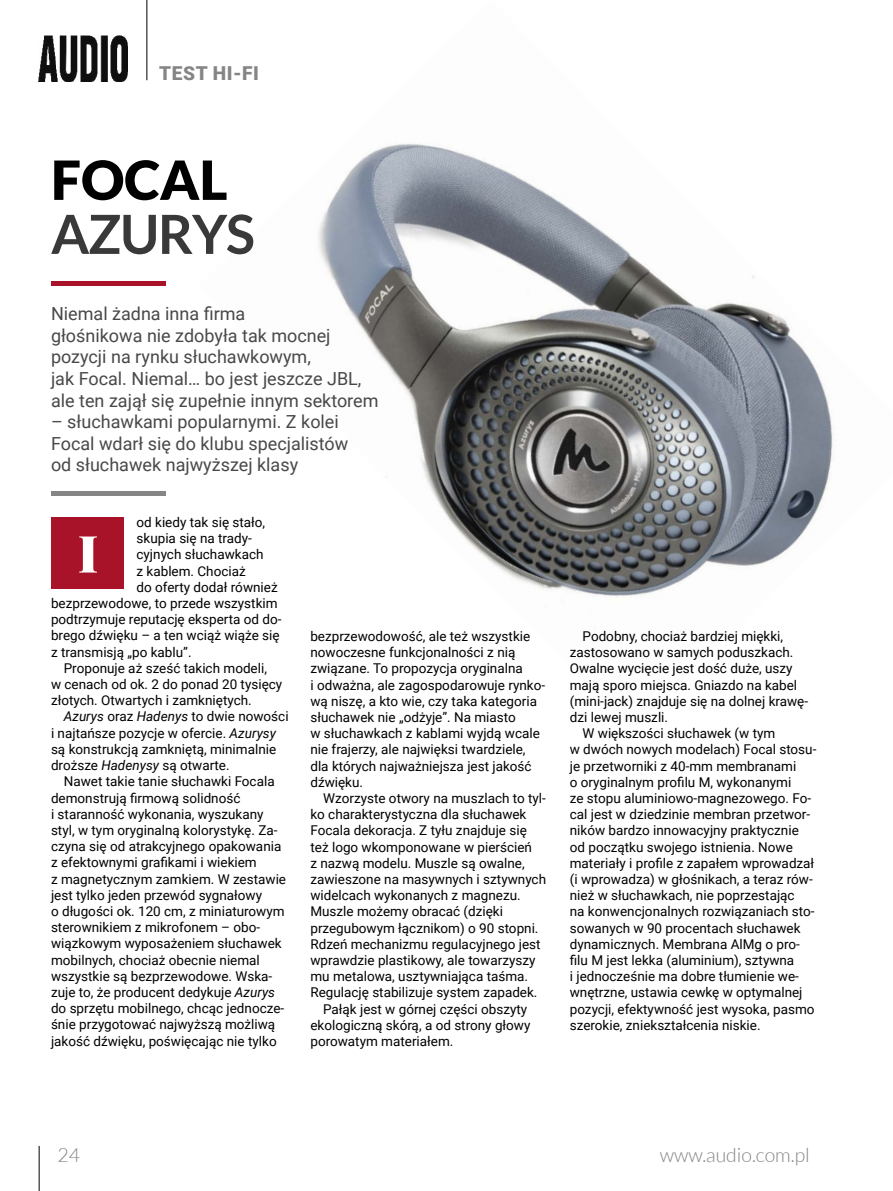
<style>
.page{position:relative;width:893px;height:1191px;background:#fff}
.page>*{position:absolute;margin:0;border:0;box-sizing:border-box;transform-origin:0 0}
.t1{font:700 54px "Lato";letter-spacing:-.025em;color:#393939}
.t2{font:900 54px "Lato";color:#000}
.t3{font:900 51.15px "Playfair Display";color:#fff}
.t4{font:300 19.5px "Lato";color:#858585}
.t5{font:900 19.2px "Roboto";letter-spacing:.035em;color:#858585}
.t6{font:18px/21.6px "Roboto";color:#484848}
.t7{font:13.5px/16.2px "Roboto";color:#000}
.s1{font-style:italic}
</style>
<div class="page">
<hr style="left:39px;top:1145px;width:1px;height:46px;background:#000">
<hr style="left:147px;top:0;width:1px;height:80px;background:#000">
<img style="left:39px;top:35px;width:89px;height:46px">
<img style="left:318px;top:143px;width:515px;height:455px">
<div style="left:51px;top:491px;width:114px;height:5px;background:#858585"></div>
<div style="left:51px;top:517px;width:73px;height:71px;background:#a9132a"></div>
<hr style="left:51px;top:281px;width:114px;height:4px;background:#a9132a">
<h3 class="t5" style="left:159px;top:60px;width:101px">TEST HI-FI</h3>
<h1 class="t2" style="left:51px;top:148px;width:178px">FOCAL</h1>
<h1 class="t1" style="left:51px;top:203px;width:205px">AZURYS</h1>
<h3 class="t6" style="left:51px;top:302px;width:329px">Niemal żadna inna firma<br>głośnikowa nie zdobyła tak mocnej pozycji na rynku słuchawkowym,<br>jak Focal. Niemal… bo jest jeszcze JBL, ale ten zajął się zupełnie innym sektorem</h3>
<h3 class="t6" style="left:51px;top:410px;width:299px">– słuchawkami popularnymi. Z kolei<br>Focal wdarł się do klubu specjalistów od słuchawek najwyższej klasy</h3>
<p class="t7" style="left:137px;top:513px;width:130px">od kiedy tak się stało,</p>
<p class="t7" style="left:137px;top:530px;width:117px">skupia się na trady-</p>
<p class="t7" style="left:137px;top:546px;width:128px">cyjnych słuchawkach</p>
<p class="t7" style="left:137px;top:562px;width:111px">z kablem. Chociaż</p>
<p class="t7" style="left:137px;top:578px;width:143px">do oferty dodał również</p>
<p class="t7" style="left:51px;top:594px;width:228px">bezprzewodowe, to przede wszystkim</p>
<p class="t7" style="left:51px;top:611px;width:232px">podtrzymuje reputację eksperta od do-</p>
<p class="t7" style="left:51px;top:627px;width:230px">brego dźwięku – a ten wciąż wiąże się</p>
<p class="t7" style="left:51px;top:643px;width:142px">z transmisją „po kablu”.</p>
<p class="t7" style="left:64px;top:659px;width:205px">Proponuje aż sześć takich modeli,</p>
<p class="t7" style="left:51px;top:675px;width:233px">w cenach od ok. 2 do ponad 20 tysięcy</p>
<p class="t7" style="left:51px;top:692px;width:202px">złotych. Otwartych i zamkniętych.</p>
<p class="t7" style="left:64px;top:708px;width:226px"><span class="s1">Azurys</span> oraz <span class="s1">Hadenys</span> to dwie nowości</p>
<p class="t7" style="left:51px;top:724px;width:227px">i najtańsze pozycje w ofercie. <span class="s1">Azurysy</span></p>
<p class="t7" style="left:51px;top:740px;width:227px">są konstrukcją zamkniętą, minimalnie</p>
<p class="t7" style="left:51px;top:756px;width:180px">droższe <span class="s1">Hadenysy</span> są otwarte.</p>
<p class="t7" style="left:64px;top:773px;width:212px">Nawet takie tanie słuchawki Focala</p>
<p class="t7" style="left:51px;top:789px;width:191px">demonstrują firmową solidność</p>
<p class="t7" style="left:51px;top:805px;width:214px">i staranność wykonania, wyszukany</p>
<p class="t7" style="left:51px;top:821px;width:228px">styl, w tym oryginalną kolorystykę. Za-</p>
<p class="t7" style="left:51px;top:837px;width:232px">czyna się od atrakcyjnego opakowania</p>
<p class="t7" style="left:51px;top:854px;width:207px">z efektownymi grafikami i wiekiem</p>
<p class="t7" style="left:51px;top:870px;width:237px">z magnetycznym zamkiem. W zestawie</p>
<p class="t7" style="left:51px;top:886px;width:213px">jest tylko jeden przewód sygnałowy</p>
<p class="t7" style="left:51px;top:902px;width:235px">o długości ok. 120 cm, z miniaturowym</p>
<p class="t7" style="left:51px;top:918px;width:211px">sterownikiem z mikrofonem – obo-</p>
<p class="t7" style="left:51px;top:935px;width:232px">wiązkowym wyposażeniem słuchawek</p>
<p class="t7" style="left:51px;top:951px;width:210px">mobilnych, chociaż obecnie niemal</p>
<p class="t7" style="left:51px;top:967px;width:223px">wszystkie są bezprzewodowe. Wska-</p>
<p class="t7" style="left:51px;top:983px;width:226px">zuje to, że producent dedykuje <span class="s1">Azurys</span></p>
<p class="t7" style="left:51px;top:999px;width:235px">do sprzętu mobilnego, chcąc jednocze-</p>
<p class="t7" style="left:51px;top:1016px;width:226px">śnie przygotować najwyższą możliwą</p>
<p class="t7" style="left:51px;top:1032px;width:227px">jakość dźwięku, poświęcając nie tylko</p>
<h2 class="t3" style="left:78px;top:513px;width:22px">I</h2>
<p class="t7" style="left:310px;top:627px;width:236px">bezprzewodowość, ale też wszystkie nowoczesne funkcjonalności z nią związane. To propozycja oryginalna<br>i odważna, ale zagospodarowuje rynko&shy;wą niszę, a kto wie, czy taka kategoria słuchawek nie „odżyje”. Na miasto<br>w słuchawkach z kablami wyjdą wcale nie frajerzy, ale najwięksi twardziele, dla których najważniejsza jest jakość dźwięku.</p>
<p class="t7" style="left:323px;top:789px;width:224px">Wzorzyste otwory na muszlach to tyl-</p>
<p class="t7" style="left:310px;top:805px;width:218px">ko charakterystyczna dla słuchawek</p>
<p class="t7" style="left:310px;top:822px;width:218px">Focala dekoracja. Z tyłu znajduje się</p>
<p class="t7" style="left:310px;top:838px;width:223px">też logo wkomponowane w pierścień</p>
<p class="t7" style="left:310px;top:854px;width:216px">z nazwą modelu. Muszle są owalne,</p>
<p class="t7" style="left:310px;top:870px;width:237px">zawieszone na masywnych i sztywnych</p>
<p class="t7" style="left:310px;top:886px;width:212px">widelcach wykonanych z magnezu.</p>
<p class="t7" style="left:310px;top:903px;width:194px">Muszle możemy obracać (dzięki</p>
<p class="t7" style="left:310px;top:919px;width:230px">przegubowym łącznikom) o 90 stopni.</p>
<p class="t7" style="left:310px;top:935px;width:232px">Rdzeń mechanizmu regulacyjnego jest</p>
<p class="t7" style="left:310px;top:951px;width:227px">wprawdzie plastikowy, ale towarzyszy</p>
<p class="t7" style="left:310px;top:967px;width:219px">mu metalowa, usztywniająca taśma.</p>
<p class="t7" style="left:310px;top:984px;width:229px">Regulację stabilizuje system zapadek.</p>
<p class="t7" style="left:323px;top:1000px;width:206px">Pałąk jest w górnej części obszyty</p>
<p class="t7" style="left:310px;top:1016px;width:222px">ekologiczną skórą, a od strony głowy</p>
<p class="t7" style="left:310px;top:1032px;width:144px">porowatym materiałem.</p>
<p class="t7" style="left:583px;top:627px;width:202px">Podobny, chociaż bardziej miękki,</p>
<p class="t7" style="left:570px;top:643px;width:225px">zastosowano w samych poduszkach.</p>
<p class="t7" style="left:570px;top:660px;width:224px">Owalne wycięcie jest dość duże, uszy</p>
<p class="t7" style="left:570px;top:676px;width:229px">mają sporo miejsca. Gniazdo na kabel</p>
<p class="t7" style="left:570px;top:692px;width:240px">(mini-jack) znajduje się na dolnej krawę-</p>
<p class="t7" style="left:570px;top:708px;width:100px">dzi lewej muszli.</p>
<p class="t7" style="left:583px;top:724px;width:194px">W większości słuchawek (w tym</p>
<p class="t7" style="left:570px;top:741px;width:248px">w dwóch nowych modelach) Focal stosu-</p>
<p class="t7" style="left:570px;top:757px;width:228px">je przetworniki z 40-mm membranami</p>
<p class="t7" style="left:570px;top:773px;width:223px">o oryginalnym profilu M, wykonanymi</p>
<p class="t7" style="left:570px;top:789px;width:243px">ze stopu aluminiowo-magnezowego. Fo-</p>
<p class="t7" style="left:570px;top:805px;width:242px">cal jest w dziedzinie membran przetwor-</p>
<p class="t7" style="left:570px;top:822px;width:230px">ników bardzo innowacyjny praktycznie</p>
<p class="t7" style="left:570px;top:838px;width:225px">od początku swojego istnienia. Nowe</p>
<p class="t7" style="left:570px;top:854px;width:246px">materiały i profile z zapałem wprowadzał</p>
<p class="t7" style="left:570px;top:870px;width:244px">(i wprowadza) w głośnikach, a teraz rów-</p>
<p class="t7" style="left:570px;top:886px;width:226px">nież w słuchawkach, nie poprzestając</p>
<p class="t7" style="left:570px;top:903px;width:246px">na konwencjonalnych rozwiązaniach sto-</p>
<p class="t7" style="left:570px;top:919px;width:232px">sowanych w 90 procentach słuchawek</p>
<p class="t7" style="left:570px;top:935px;width:232px">dynamicznych. Membrana AlMg o pro-</p>
<p class="t7" style="left:570px;top:951px;width:226px">filu M jest lekka (aluminium), sztywna</p>
<p class="t7" style="left:570px;top:967px;width:231px">i jednocześnie ma dobre tłumienie we-</p>
<p class="t7" style="left:570px;top:984px;width:234px">wnętrzne, ustawia cewkę w optymalnej</p>
<p class="t7" style="left:570px;top:1000px;width:246px">pozycji, efektywność jest wysoka, pasmo</p>
<p class="t7" style="left:570px;top:1016px;width:192px">szerokie, zniekształcenia niskie.</p>
<h3 class="t4" style="left:57px;top:1144px;width:24px">24</h3>
<h3 class="t4" style="left:660px;top:1144px;width:151px">www.audio.com.pl</h3>
</div>
